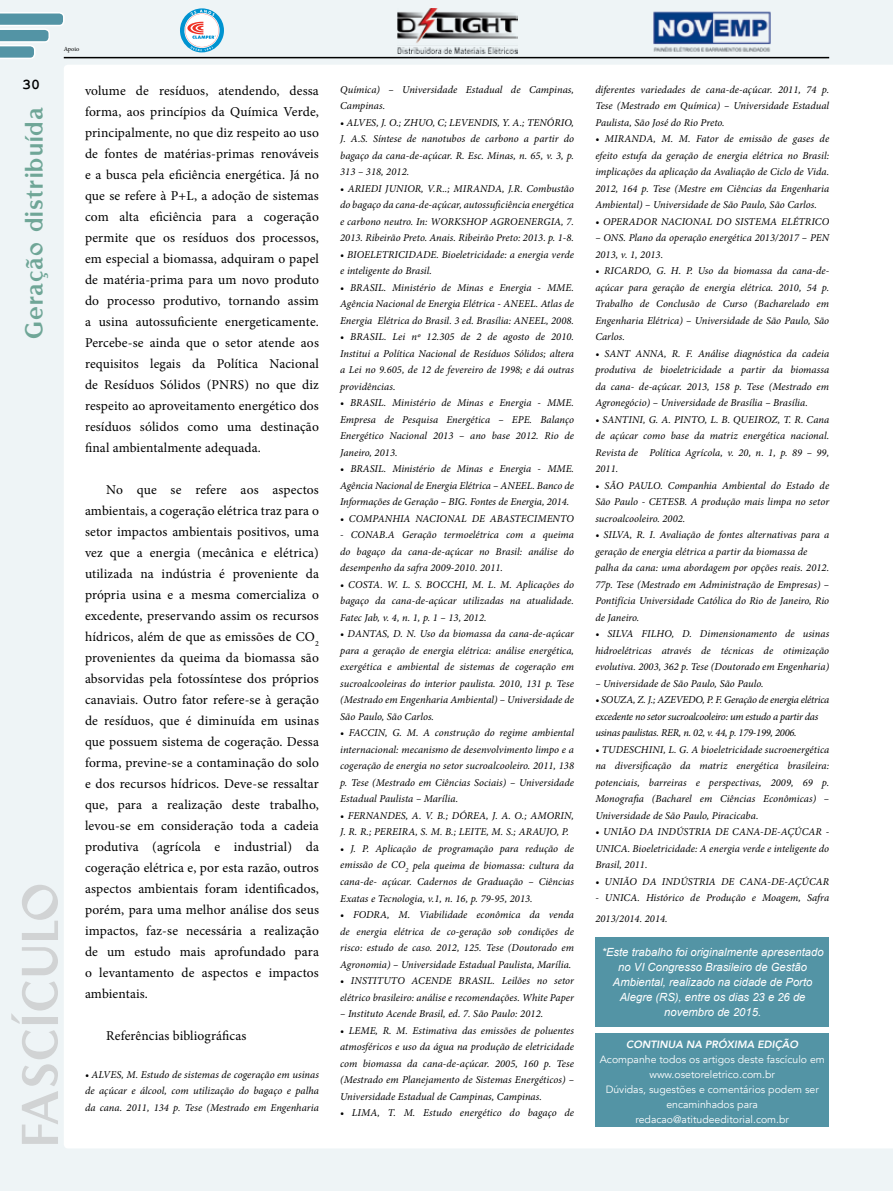
<style>
.page{position:relative;width:893px;height:1191px;background:#eef4f6}
.page>*{position:absolute;margin:0;border:0;box-sizing:border-box;transform-origin:0 0}
.t1{font:57.9px "Rubino Sans ICG Fill";letter-spacing:.025em;color:#d1d3d4}
.t2{font:28.5px "Rubino Sans ICG Fill";letter-spacing:.04em;color:#6fa697}
.t3{font:700 15px "Courier New";color:#000}
.t4{font:13.5px/21px "Minion Pro";letter-spacing:.01em;color:#000;text-align:justify}
.t5{font:italic 11.25px/15px "Arial";color:#fff;text-align:center}
.t6{font:italic 10.5px/16.5px "Minion Pro";letter-spacing:.005em;color:#000;text-align:justify}
.t7{font:10.5px/15px "Avenir";color:#fff;text-align:center}
.t8{font:italic 10.5px/16.5px "Minion Pro";letter-spacing:-.025em;color:#000}
.t9{font:italic 800 10.5px "Avenir";color:#fff}
.t10{font:6.3px "Minion Pro";letter-spacing:-.005em;color:#000}
</style>
<div class="page">
<div style="left:64px;top:65px;width:829px;height:1083px;background:#fff"></div>
<hr style="left:64px;top:57px;width:765px;height:1px;background:#000">
<svg style="left:0;top:12px;width:65px;height:47px"></svg>
<img style="left:653px;top:11px;width:118px;height:41px">
<svg style="left:180px;top:8px;width:44px;height:44px"></svg>
<img style="left:397px;top:8px;width:120px;height:45px">
<div style="left:595px;top:1033px;width:234px;height:94px;background:#5394a5"></div>
<div style="left:595px;top:937px;width:234px;height:89px;background:#5394a5"></div>
<p class="t10" style="left:64px;top:45px;width:17px">Apoio</p>
<h3 class="t3" style="left:22px;top:75px;width:19px">30</h3>
<h2 class="t2" style="left:19px;top:338px;width:232px;rotate:-90deg">Geração distribuída</h2>
<h1 class="t1" style="left:9px;top:1146px;width:265px;rotate:-90deg">Fascículo</h1>
<p class="t4" style="left:85px;top:80px;width:235px">volume de resíduos, atendendo, dessa forma, aos princípios da Química Verde, principalmente, no que diz respeito ao uso de fontes de matérias-primas renováveis e a busca pela eficiência energética. Já no que se refere à P+L, a adoção de sistemas com alta eficiência para a cogeração permite que os resíduos dos processos, em especial a biomassa, adquiram o papel de matéria-prima para um novo produto do processo produtivo, tornando assim a usina autossuficiente energeticamente.<br>Percebe-se ainda que o setor atende aos requisitos legais da Política Nacional de Resíduos Sólidos (PNRS) no que diz respeito ao aproveitamento energético dos resíduos sólidos como uma destinação final ambientalmente adequada.</p>
<p class="t4" style="left:85px;top:479px;width:235px;text-indent:21px">No que se refere aos aspectos ambientais, a cogeração elétrica traz para o setor impactos ambientais positivos, uma vez que a energia (mecânica e elétrica) utilizada na indústria é proveniente da própria usina e a mesma comercializa o excedente, preservando assim os recursos hídricos, além de que as emissões de CO<sub>2 </sub>provenientes da queima da biomassa são absorvidas pela fotossíntese dos próprios canaviais. Outro fator refere-se à geração de resíduos, que é diminuída em usinas que possuem sistema de cogeração. Dessa forma, previne-se a contaminação do solo e dos recursos hídricos. Deve-se ressaltar que, para a realização deste trabalho, levou-se em consideração toda a cadeia produtiva (agrícola e industrial) da cogeração elétrica e, por esta razão, outros aspectos ambientais foram identificados, porém, para uma melhor análise dos seus impactos, faz-se necessária a realização de um estudo mais aprofundado para o levantamento de aspectos e impactos ambientais.</p>
<p class="t4" style="left:106px;top:1025px;width:142px">Referências bibliográficas</p>
<p class="t6" style="left:85px;top:1066px;width:235px">• ALVES, M. Estudo de sistemas de cogeração em usinas de açúcar e álcool, com utilização do bagaço e palha da cana. 2011, 134 p. Tese (Mestrado em Engenharia</p>
<p class="t6" style="left:340px;top:81px;width:235px">Química) – Universidade Estadual de Campinas,<br>Campinas.</p>
<p class="t6" style="left:340px;top:114px;width:235px">• ALVES, J. O.; ZHUO, C; LEVENDIS, Y. A.; TENÓRIO, J. A.S. Síntese de nanotubos de carbono a partir do bagaço da cana-de-açúcar. R. Esc. Minas, n. 65, v. 3, p.<br>313 – 318, 2012.</p>
<p class="t6" style="left:340px;top:180px;width:235px">• ARIEDI JUNIOR, V.R..; MIRANDA, J.R. Combustão do bagaço da cana-de-açúcar, autossuficiência energética e carbono neutro. In: WORKSHOP AGROENERGIA, 7.<br>2013. Ribeirão Preto. Anais. Ribeirão Preto: 2013. p. 1-8.</p>
<p class="t6" style="left:340px;top:246px;width:235px">• BIOELETRICIDADE. Bioeletricidade: a energia verde e inteligente do Brasil.</p>
<p class="t6" style="left:340px;top:279px;width:235px">• BRASIL. Ministério de Minas e Energia - MME.<br>Agência Nacional de Energia Elétrica - ANEEL. Atlas de Energia Elétrica do Brasil. 3 ed. Brasília: ANEEL, 2008.</p>
<p class="t6" style="left:340px;top:328px;width:235px">• BRASIL. Lei nº 12.305 de 2 de agosto de 2010.<br>Institui a Política Nacional de Resíduos Sólidos; altera a Lei no 9.605, de 12 de fevereiro de 1998; e dá outras providências.</p>
<p class="t6" style="left:340px;top:394px;width:235px">• BRASIL. Ministério de Minas e Energia - MME.<br>Empresa de Pesquisa Energética – EPE. Balanço Energético Nacional 2013 – ano base 2012. Rio de Janeiro, 2013.</p>
<p class="t6" style="left:340px;top:460px;width:235px">• BRASIL. Ministério de Minas e Energia - MME.<br>Agência Nacional de Energia Elétrica – ANEEL. Banco de Informações de Geração – BIG. Fontes de Energia, 2014.</p>
<p class="t6" style="left:340px;top:510px;width:235px">• COMPANHIA NACIONAL DE ABASTECIMENTO</p>
<p class="t6" style="left:340px;top:526px;width:235px">- CONAB.A Geração termoelétrica com a queima do bagaço da cana-de-açúcar no Brasil: análise do desempenho da safra 2009-2010. 2011.</p>
<p class="t6" style="left:340px;top:576px;width:235px">• COSTA. W. L. S. BOCCHI, M. L. M. Aplicações do bagaço da cana-de-açúcar utilizadas na atualidade.<br>Fatec Jab, v. 4, n. 1, p. 1 – 13, 2012.</p>
<p class="t6" style="left:340px;top:625px;width:235px">• DANTAS, D. N. Uso da biomassa da cana-de-açúcar para a geração de energia elétrica: análise energética, exergética e ambiental de sistemas de cogeração em sucroalcooleiras do interior paulista. 2010, 131 p. Tese (Mestrado em Engenharia Ambiental) – Universidade de São Paulo, São Carlos.</p>
<p class="t6" style="left:340px;top:724px;width:235px">• FACCIN, G. M. A construção do regime ambiental internacional: mecanismo de desenvolvimento limpo e a cogeração de energia no setor sucroalcooleiro. 2011, 138 p. Tese (Mestrado em Ciências Sociais) – Universidade Estadual Paulista – Marília.</p>
<p class="t6" style="left:340px;top:807px;width:235px">• FERNANDES, A. V. B.; DÓREA, J. A. O.; AMORIN,<br>J. R. R.; PEREIRA, S. M. B.; LEITE, M. S.; ARAUJO, P.</p>
<p class="t6" style="left:340px;top:840px;width:235px">• J. P. Aplicação de programação para redução de emissão de CO<sub>2</sub> pela queima de biomassa: cultura da cana-de- açúcar. Cadernos de Graduação – Ciências Exatas e Tecnologia, v.1, n. 16, p. 79-95, 2013.</p>
<p class="t6" style="left:340px;top:906px;width:235px">• FODRA, M. Viabilidade econômica da venda de energia elétrica de co-geração sob condições de risco: estudo de caso. 2012, 125. Tese (Doutorado em Agronomia) – Universidade Estadual Paulista, Marília.</p>
<p class="t6" style="left:340px;top:972px;width:235px">• INSTITUTO ACENDE BRASIL. Leilões no setor elétrico brasileiro: análise e recomendações. White Paper</p>
<p class="t6" style="left:340px;top:1005px;width:205px">– Instituto Acende Brasil, ed. 7. São Paulo: 2012.</p>
<p class="t6" style="left:340px;top:1022px;width:235px">• LEME, R. M. Estimativa das emissões de poluentes atmosféricos e uso da água na produção de eletricidade com biomassa da cana-de-açúcar. 2005, 160 p. Tese (Mestrado em Planejamento de Sistemas Energéticos) – Universidade Estadual de Campinas, Campinas.</p>
<p class="t6" style="left:340px;top:1104px;width:235px">• LIMA, T. M. Estudo energético do bagaço de</p>
<p class="t6" style="left:595px;top:81px;width:235px">diferentes variedades de cana-de-açúcar. 2011, 74 p.<br>Tese (Mestrado em Química) – Universidade Estadual Paulista, São José do Rio Preto.</p>
<p class="t6" style="left:595px;top:130px;width:235px">• MIRANDA, M. M. Fator de emissão de gases de efeito estufa da geração de energia elétrica no Brasil: implicações da aplicação da Avaliação de Ciclo de Vida.<br>2012, 164 p. Tese (Mestre em Ciências da Engenharia Ambiental) – Universidade de São Paulo, São Carlos.</p>
<p class="t6" style="left:595px;top:213px;width:235px">• OPERADOR NACIONAL DO SISTEMA ELÉTRICO</p>
<p class="t6" style="left:595px;top:229px;width:235px">– ONS. Plano da operação energética 2013/2017 – PEN<br>2013, v. 1, 2013.</p>
<p class="t6" style="left:595px;top:262px;width:235px">• RICARDO, G. H. P. Uso da biomassa da cana-de&shy;açúcar para geração de energia elétrica. 2010, 54 p.<br>Trabalho de Conclusão de Curso (Bacharelado em Engenharia Elétrica) – Universidade de São Paulo, São Carlos.</p>
<p class="t6" style="left:595px;top:345px;width:235px">• SANT ANNA, R. F. Análise diagnóstica da cadeia produtiva de bioeletricidade a partir da biomassa da cana- de-açúcar. 2013, 158 p. Tese (Mestrado em Agronegócio) – Universidade de Brasília – Brasília.</p>
<p class="t6" style="left:595px;top:411px;width:235px">• SANTINI, G. A. PINTO, L. B. QUEIROZ, T. R. Cana de açúcar como base da matriz energética nacional.<br>Revista de Política Agrícola, v. 20, n. 1, p. 89 – 99, 2011.</p>
<p class="t6" style="left:595px;top:477px;width:235px">• SÃO PAULO. Companhia Ambiental do Estado de São Paulo - CETESB. A produção mais limpa no setor sucroalcooleiro. 2002.</p>
<p class="t6" style="left:595px;top:526px;width:235px;text-align:left">• SILVA, R. I. Avaliação de fontes alternativas para a geração de energia elétrica a partir da biomassa de palha da cana: uma abordagem por opções reais. 2012.<br>77p. Tese (Mestrado em Administração de Empresas) – Pontifícia Universidade Católica do Rio de Janeiro, Rio de Janeiro.</p>
<p class="t6" style="left:595px;top:625px;width:235px">• SILVA FILHO, D. Dimensionamento de usinas hidroelétricas através de técnicas de otimização evolutiva. 2003, 362 p. Tese (Doutorado em Engenharia)</p>
<p class="t6" style="left:595px;top:675px;width:170px">– Universidade de São Paulo, São Paulo.</p>
<p class="t8" style="left:595px;top:691px;width:235px">• SOUZA, Z. J.; AZEVEDO, P. F. Geração de energia elétrica excedente no setor sucroalcooleiro: um estudo a partir das usinas paulistas. RER, n. 02, v. 44, p. 179-199, 2006.</p>
<p class="t6" style="left:595px;top:741px;width:235px">• TUDESCHINI, L. G. A bioeletricidade sucroenergética na diversificação da matriz energética brasileira: potenciais, barreiras e perspectivas, 2009, 69 p.<br>Monografia (Bacharel em Ciências Econômicas) – Universidade de São Paulo, Piracicaba.</p>
<p class="t6" style="left:595px;top:823px;width:235px">• UNIÃO DA INDÚSTRIA DE CANA-DE-AÇÚCAR - UNICA. Bioeletricidade: A energia verde e inteligente do Brasil, 2011.</p>
<p class="t6" style="left:595px;top:873px;width:235px">• UNIÃO DA INDÚSTRIA DE CANA-DE-AÇÚCAR</p>
<p class="t6" style="left:595px;top:887px;width:235px;line-height:21px">- UNICA. Histórico de Produção e Moagem, Safra<br>2013/2014. 2014.</p>
<p class="t5" style="left:602px;top:944px;width:223px">*Este trabalho foi originalmente apresentado no VI Congresso Brasileiro de Gestão Ambiental, realizado na cidade de Porto Alegre (RS), entre os dias 23 e 26 de novembro de 2015.</p>
<p class="t9" style="left:626px;top:1038px;width:174px">CONTINUA NA PRÓXIMA EDIÇÃO</p>
<p class="t7" style="left:600px;top:1052px;width:227px">Acompanhe todos os artigos deste fascículo em www.osetoreletrico.com.br<br>Dúvidas, sugestões e comentários podem ser encaminhados para redacao@atitudeeditorial.com.br</p>
</div>
